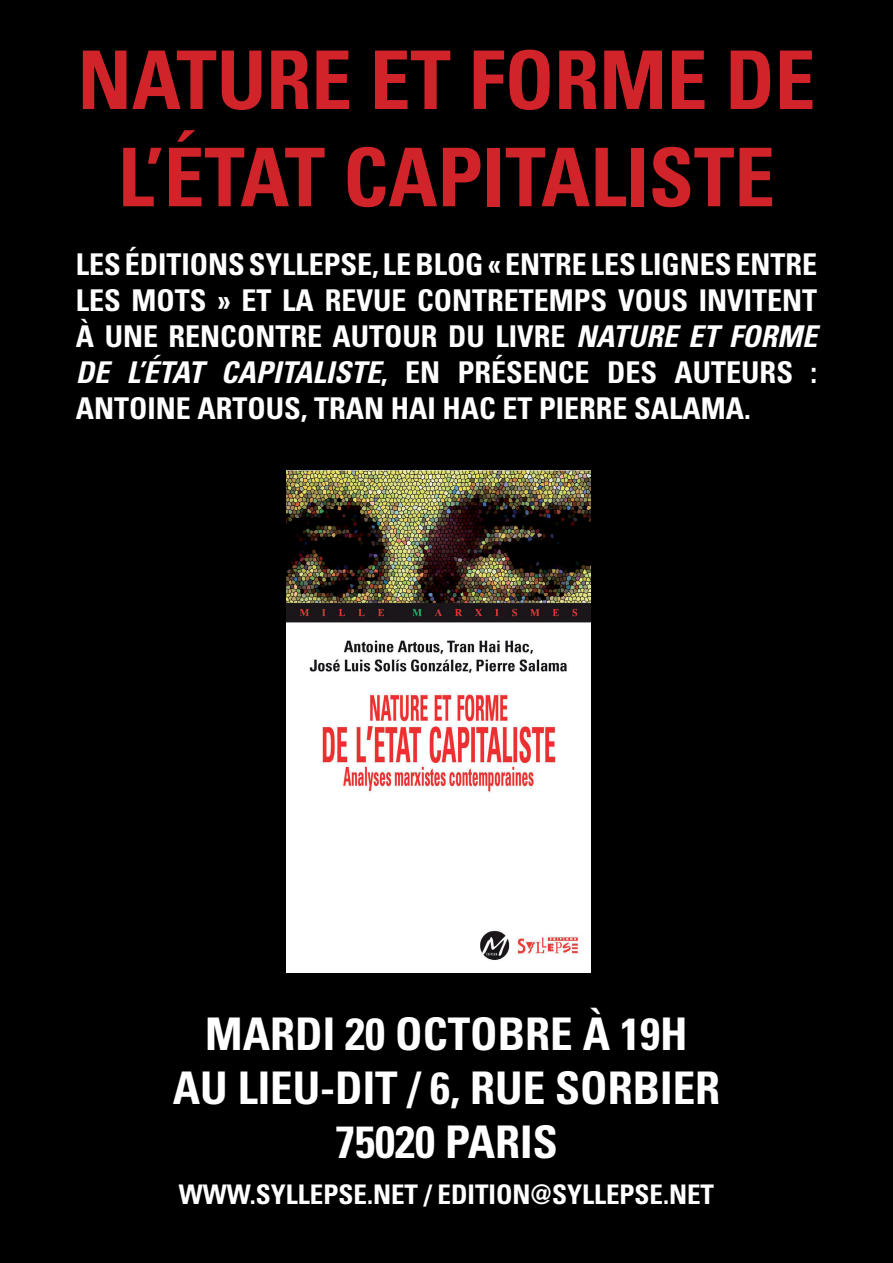
<style>
.page{position:relative;width:893px;height:1263px;background:#000}
.page>*{position:absolute;margin:0;border:0;box-sizing:border-box;transform-origin:0 0}
.t1{font:700 condensed 81px/97.2px "Univers";color:#d1232a;text-align:center}
.t2{font:700 condensed 45px/54px "Univers";color:#fff;text-align:center}
.t3{font:700 condensed 30px/36px "Univers";color:#fff;text-align:justify}
.t4{font:700 condensed 27px "Univers";color:#fff}
.s1{font-style:italic}
</style>
<div class="page">
<img style="left:287px;top:471px;width:303px;height:502px">
<h1 class="t1" style="left:78px;top:31px;width:739px">NATURE ET FORME DE<br>L’ÉTAT CAPITALISTE</h1>
<p class="t3" style="left:76px;top:246px;width:743px">LES ÉDITIONS SYLLEPSE, LE BLOG « ENTRE LES LIGNES ENTRE LES MOTS » ET LA REVUE CONTRETEMPS VOUS INVITENT À UNE RENCONTRE AUTOUR DU LIVRE <span class="s1">NATURE ET FORME DE L’ÉTAT CAPITALISTE</span>, EN PRÉSENCE DES AUTEURS :<br>ANTOINE ARTOUS, TRAN HAI HAC ET PIERRE SALAMA.</p>
<h2 class="t2" style="left:173px;top:1007px;width:549px">MARDI 20 OCTOBRE À 19H<br>AU LIEU-DIT / 6, RUE SORBIER<br>75020 PARIS</h2>
<p class="t4" style="left:179px;top:1178px;width:537px">WWW.SYLLEPSE.NET / EDITION@SYLLEPSE.NET</p>
</div>
